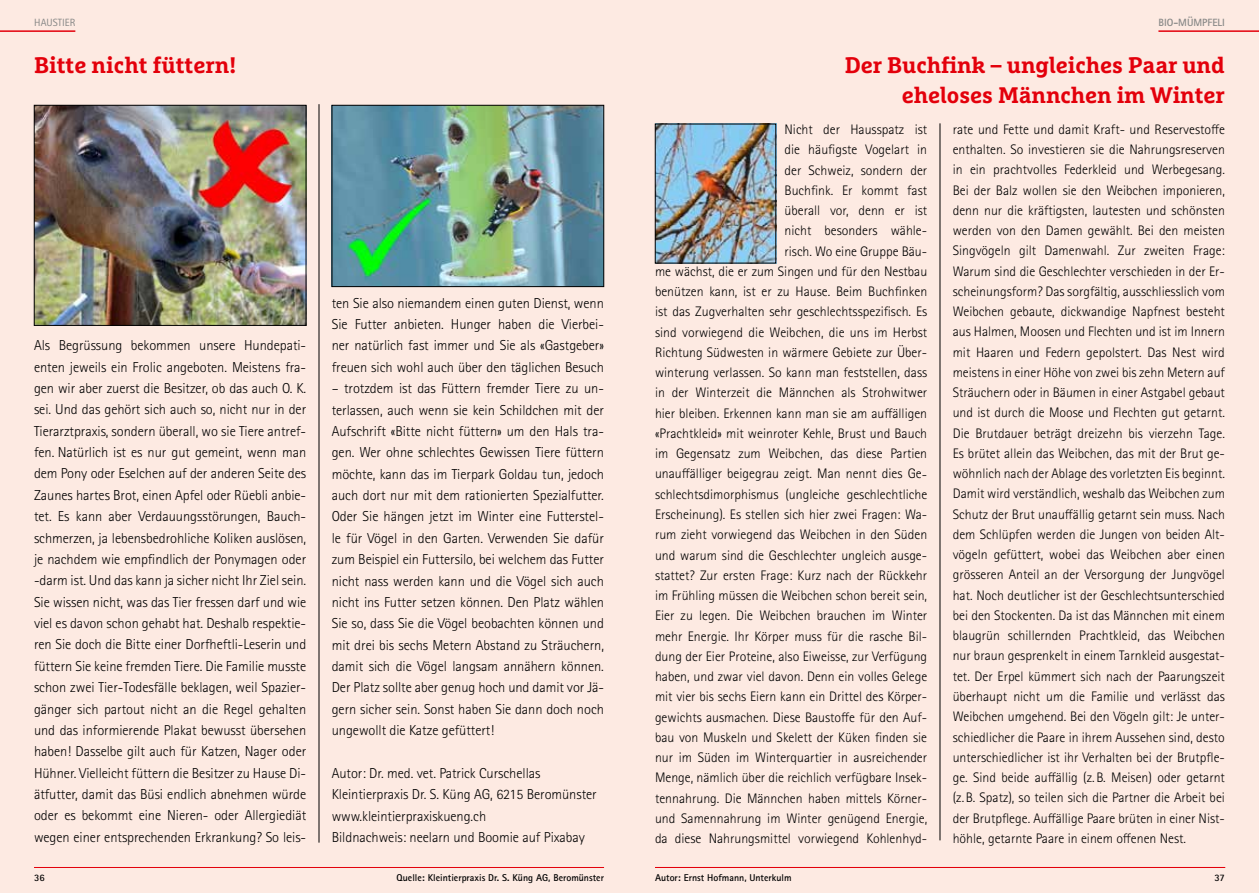
<style>
.page{position:relative;width:1259px;height:893px;background:#fff}
.page>*{position:absolute;margin:0;border:0;box-sizing:border-box;transform-origin:0 0}
.t1{font:700 22.5px/30px "Marselis Slab Pro";letter-spacing:-.005em;color:#e3000b;text-align:right}
.t2{font:300 14.4px/21.3px "Rotis Sans Serif Std";letter-spacing:-.005em;color:#000;text-align:justify}
.t3{font:300 13.8px/20.2px "Rotis Sans Serif Std";color:#000;text-align:right}
.t4{font:700 10.5px "Rotis Sans Serif Std";color:#868786}
.t5{font:10.5px "Rotis Sans Serif Std";color:#868786}
.t6{font:700 9.9px "Rotis Sans Serif Std";color:#000}
</style>
<div class="page">
<div style="left:0;top:0;width:629px;height:893px;background:#fdeae2"></div>
<hr style="left:319px;top:104px;width:1px;height:739px;background:#000">
<img style="left:36px;top:107px;width:268px;height:217px">
<div style="left:34px;top:105px;width:272px;height:221px;border:1px solid #000"></div>
<hr style="left:0;top:30px;width:75px;height:2px;background:#e3000b">
<hr style="left:34px;top:867px;width:570px;height:1px;background:#e3000b">
<img style="left:334px;top:107px;width:268px;height:178px">
<div style="left:332px;top:105px;width:272px;height:182px;border:1px solid #000"></div>
<div style="left:629px;top:0;width:630px;height:893px;background:#fdeae2"></div>
<hr style="left:655px;top:867px;width:570px;height:1px;background:#e3000b">
<hr style="left:939px;top:123px;width:1px;height:717px;background:#000">
<hr style="left:1158px;top:30px;width:101px;height:2px;background:#e3000b">
<img style="left:657px;top:126px;width:117px;height:135px">
<div style="left:655px;top:124px;width:121px;height:139px;border:1px solid #000"></div>
<p class="t5" style="left:34px;top:16px;width:43px">HAUSTIER</p>
<h1 class="t1" style="left:34px;top:50px;width:204px">Bitte nicht füttern!</h1>
<p class="t2" style="left:34px;top:335px;width:274px">Als Begrüssung bekommen unsere Hundepati&shy;enten jeweils ein Frolic angeboten. Meistens fra&shy;gen wir aber zuerst die Besitzer, ob das auch O. K. sei. Und das gehört sich auch so, nicht nur in der Tierarztpraxis, sondern überall, wo sie Tiere antref&shy;fen. Natürlich ist es nur gut gemeint, wenn man dem Pony oder Eselchen auf der anderen Seite des Zaunes hartes Brot, einen Apfel oder Rüebli anbie&shy;tet. Es kann aber Verdauungsstörungen, Bauch&shy;schmerzen, ja lebensbedrohliche Koliken auslösen, je nachdem wie empfindlich der Ponymagen oder -darm ist. Und das kann ja sicher nicht Ihr Ziel sein.<br>Sie wissen nicht, was das Tier fressen darf und wie viel es davon schon gehabt hat. Deshalb respektie&shy;ren Sie doch die Bitte einer Dorfheftli-Leserin und füttern Sie keine fremden Tiere. Die Familie musste schon zwei Tier-Todesfälle beklagen, weil Spazier&shy;gänger sich partout nicht an die Regel gehalten und das informierende Plakat bewusst übersehen haben! Dasselbe gilt auch für Katzen, Nager oder Hühner. Vielleicht füttern die Besitzer zu Hause Di&shy;ätfutter, damit das Büsi endlich abnehmen würde oder es bekommt eine Nieren- oder Allergiediät wegen einer entsprechenden Erkrankung? So leis-</p>
<p class="t2" style="left:332px;top:292px;width:274px">ten Sie also niemandem einen guten Dienst, wenn Sie Futter anbieten. Hunger haben die Vierbei&shy;ner natürlich fast immer und Sie als «Gastgeber» freuen sich wohl auch über den täglichen Besuch</p>
<p class="t2" style="left:332px;top:378px;width:274px">– trotzdem ist das Füttern fremder Tiere zu un&shy;terlassen, auch wenn sie kein Schildchen mit der Aufschrift «Bitte nicht füttern» um den Hals tra&shy;gen. Wer ohne schlechtes Gewissen Tiere füttern möchte, kann das im Tierpark Goldau tun, jedoch auch dort nur mit dem rationierten Spezialfutter.<br>Oder Sie hängen jetzt im Winter eine Futterstel&shy;le für Vögel in den Garten. Verwenden Sie dafür zum Beispiel ein Futtersilo, bei welchem das Futter nicht nass werden kann und die Vögel sich auch nicht ins Futter setzen können. Den Platz wählen Sie so, dass Sie die Vögel beobachten können und mit drei bis sechs Metern Abstand zu Sträuchern, damit sich die Vögel langsam annähern können.<br>Der Platz sollte aber genug hoch und damit vor Jä&shy;gern sicher sein. Sonst haben Sie dann doch noch ungewollt die Katze gefüttert!</p>
<p class="t2" style="left:332px;top:763px;width:266px;text-align:left">Autor: Dr. med. vet. Patrick Curschellas Kleintierpraxis Dr. S. Küng AG, 6215 Beromünster www.kleintierpraxiskueng.ch<br>Bildnachweis: neelarn und Boomie auf Pixabay</p>
<p class="t4" style="left:1158px;top:15px;width:68px">BIO-MÜMPFELI</p>
<h1 class="t1" style="left:845px;top:50px;width:381px">Der Buchfink – ungleiches Paar und eheloses Männchen im Winter</h1>
<p class="t3" style="left:655px;top:120px;width:274px">Nicht der Hausspatz ist<br>die häufigste Vogelart in<br>der Schweiz, sondern der<br>Buchfink. Er kommt fast<br>überall vor, denn er ist<br>nicht besonders wähle-<br>risch. Wo eine Gruppe Bäu-<br>me wächst, die er zum Singen und für den Nestbau benützen kann, ist er zu Hause. Beim Buchfinken ist das Zugverhalten sehr geschlechtsspezifisch. Es sind vorwiegend die Weibchen, die uns im Herbst Richtung Südwesten in wärmere Gebiete zur Über&shy;winterung verlassen. So kann man feststellen, dass in der Winterzeit die Männchen als Strohwitwer hier bleiben. Erkennen kann man sie am auffälligen «Prachtkleid» mit weinroter Kehle, Brust und Bauch im Gegensatz zum Weibchen, das diese Partien unauffälliger beigegrau zeigt. Man nennt dies Ge&shy;schlechtsdimorphismus (ungleiche geschlechtliche Erscheinung). Es stellen sich hier zwei Fragen: Wa&shy;rum zieht vorwiegend das Weibchen in den Süden und warum sind die Geschlechter ungleich ausge&shy;stattet? Zur ersten Frage: Kurz nach der Rückkehr im Frühling müssen die Weibchen schon bereit sein, Eier zu legen. Die Weibchen brauchen im Winter mehr Energie. Ihr Körper muss für die rasche Bil&shy;dung der Eier Proteine, also Eiweisse, zur Verfügung haben, und zwar viel davon. Denn ein volles Gelege mit vier bis sechs Eiern kann ein Drittel des Körper&shy;gewichts ausmachen. Diese Baustoffe für den Auf&shy;bau von Muskeln und Skelett der Küken finden sie nur im Süden im Winterquartier in ausreichender Menge, nämlich über die reichlich verfügbare Insek&shy;tennahrung. Die Männchen haben mittels Körner&shy;und Samennahrung im Winter genügend Energie, da diese Nahrungsmittel vorwiegend Kohlenhyd-</p>
<p class="t3" style="left:952px;top:119px;width:274px;text-align:justify">rate und Fette und damit Kraft- und Reservestoffe enthalten. So investieren sie die Nahrungsreserven in ein prachtvolles Federkleid und Werbegesang.<br>Bei der Balz wollen sie den Weibchen imponieren, denn nur die kräftigsten, lautesten und schönsten werden von den Damen gewählt. Bei den meisten Singvögeln gilt Damenwahl. Zur zweiten Frage:<br>Warum sind die Geschlechter verschieden in der Er&shy;scheinungsform? Das sorgfältig, ausschliesslich vom Weibchen gebaute, dickwandige Napfnest besteht aus Halmen, Moosen und Flechten und ist im Innern mit Haaren und Federn gepolstert. Das Nest wird meistens in einer Höhe von zwei bis zehn Metern auf Sträuchern oder in Bäumen in einer Astgabel gebaut und ist durch die Moose und Flechten gut getarnt.<br>Die Brutdauer beträgt dreizehn bis vierzehn Tage.<br>Es brütet allein das Weibchen, das mit der Brut ge&shy;wöhnlich nach der Ablage des vorletzten Eis beginnt.<br>Damit wird verständlich, weshalb das Weibchen zum Schutz der Brut unauffällig getarnt sein muss. Nach dem Schlüpfen werden die Jungen von beiden Alt&shy;vögeln gefüttert, wobei das Weibchen aber einen grösseren Anteil an der Versorgung der Jungvögel hat. Noch deutlicher ist der Geschlechtsunterschied bei den Stockenten. Da ist das Männchen mit einem blaugrün schillernden Prachtkleid, das Weibchen nur braun gesprenkelt in einem Tarnkleid ausgestat&shy;tet. Der Erpel kümmert sich nach der Paarungszeit überhaupt nicht um die Familie und verlässt das Weibchen umgehend. Bei den Vögeln gilt: Je unter&shy;schiedlicher die Paare in ihrem Aussehen sind, desto unterschiedlicher ist ihr Verhalten bei der Brutpfle&shy;ge. Sind beide auffällig (z.B. Meisen) oder getarnt (z.B. Spatz), so teilen sich die Partner die Arbeit bei der Brutpflege. Auffällige Paare brüten in einer Nist&shy;höhle, getarnte Paare in einem offenen Nest.</p>
<p class="t6" style="left:396px;top:871px;width:209px">Quelle: Kleintierpraxis Dr. S. Küng AG, Beromünster</p>
<p class="t6" style="left:655px;top:871px;width:138px">Autor: Ernst Hofmann, Unterkulm</p>
<p class="t6" style="left:34px;top:871px;width:12px">36</p>
<p class="t6" style="left:1214px;top:871px;width:12px">37</p>
</div>
